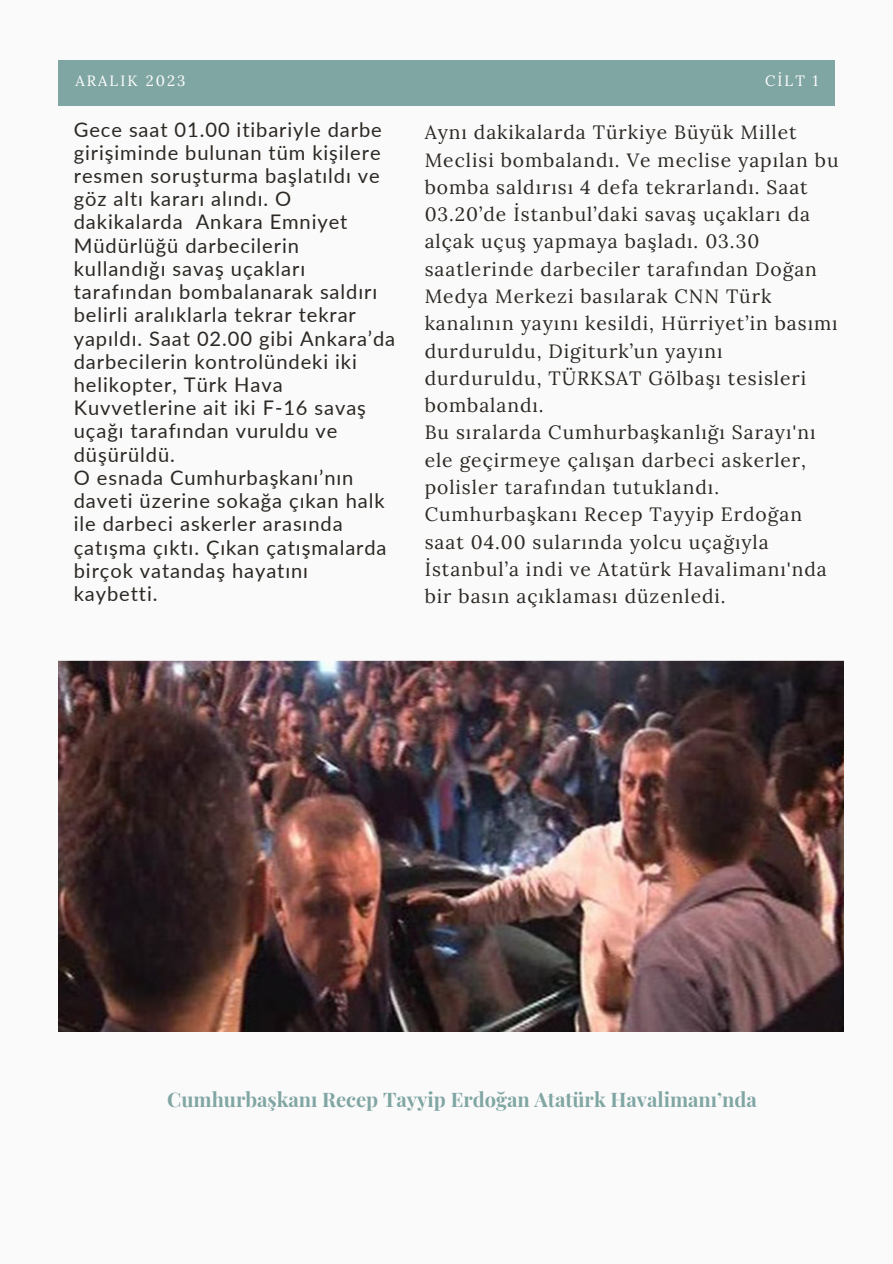
<style>
.page{position:relative;width:893px;height:1264px;background:#fff}
.page>*{position:absolute;margin:0;border:0;box-sizing:border-box;transform-origin:0 0}
.t1{font:20.1px/23.2px "Lato";letter-spacing:.045em;color:#2c2824}
.t2{font:700 20.1px "Playfair Display";color:#80a6a3}
.t3{font:19.2px/27.3px "Lora";letter-spacing:.05em;color:#2c2824}
.t4{font:14.85px "Lora";letter-spacing:.14em;color:#fff}
</style>
<div class="page">
<div style="left:0;top:0;width:892px;height:1263px;background:#fafafa"></div>
<div style="left:59px;top:60px;width:776px;height:45px;background:#80a6a3"></div>
<img style="left:59px;top:660px;width:784px;height:371px">
<p class="t4" style="left:75px;top:71px;width:111px">ARALIK 2023</p>
<p class="t4" style="left:765px;top:71px;width:55px">CİLT 1</p>
<p class="t1" style="left:74px;top:117px;width:323px">Gece saat 01.00 itibariyle darbe girişiminde bulunan tüm kişilere resmen soruşturma başlatıldı ve göz altı kararı alındı. O dakikalarda Ankara Emniyet<br>Müdürlüğü darbecilerin kullandığı savaş uçakları tarafından bombalanarak saldırı belirli aralıklarla tekrar tekrar yapıldı. Saat 02.00 gibi Ankara’da darbecilerin kontrolündeki iki helikopter, Türk Hava<br>Kuvvetlerine ait iki F-16 savaş uçağı tarafından vuruldu ve düşürüldü.</p>
<p class="t1" style="left:74px;top:465px;width:314px">O esnada Cumhurbaşkanı’nın daveti üzerine sokağa çıkan halk ile darbeci askerler arasında çatışma çıktı. Çıkan çatışmalarda birçok vatandaş hayatını kaybetti.</p>
<p class="t3" style="left:424px;top:118px;width:415px">Aynı dakikalarda Türkiye Büyük Millet Meclisi bombalandı. Ve meclise yapılan bu bomba saldırısı 4 defa tekrarlandı. Saat 03.20’de İstanbul’daki savaş uçakları da alçak uçuş yapmaya başladı. 03.30 saatlerinde darbeciler tarafından Doğan Medya Merkezi basılarak CNN Türk kanalının yayını kesildi, Hürriyet’in basımı durduruldu, Digiturk’un yayını durduruldu, TÜRKSAT Gölbaşı tesisleri bombalandı.</p>
<p class="t3" style="left:424px;top:419px;width:392px">Bu sıralarda Cumhurbaşkanlığı Sarayı'nı ele geçirmeye çalışan darbeci askerler, polisler tarafından tutuklandı.</p>
<p class="t3" style="left:424px;top:500px;width:403px">Cumhurbaşkanı Recep Tayyip Erdoğan saat 04.00 sularında yolcu uçağıyla İstanbul’a indi ve Atatürk Havalimanı'nda bir basın açıklaması düzenledi.</p>
<p class="t2" style="left:167px;top:1085px;width:591px">Cumhurbaşkanı Recep Tayyip Erdoğan Atatürk Havalimanı’nda</p>
</div>
